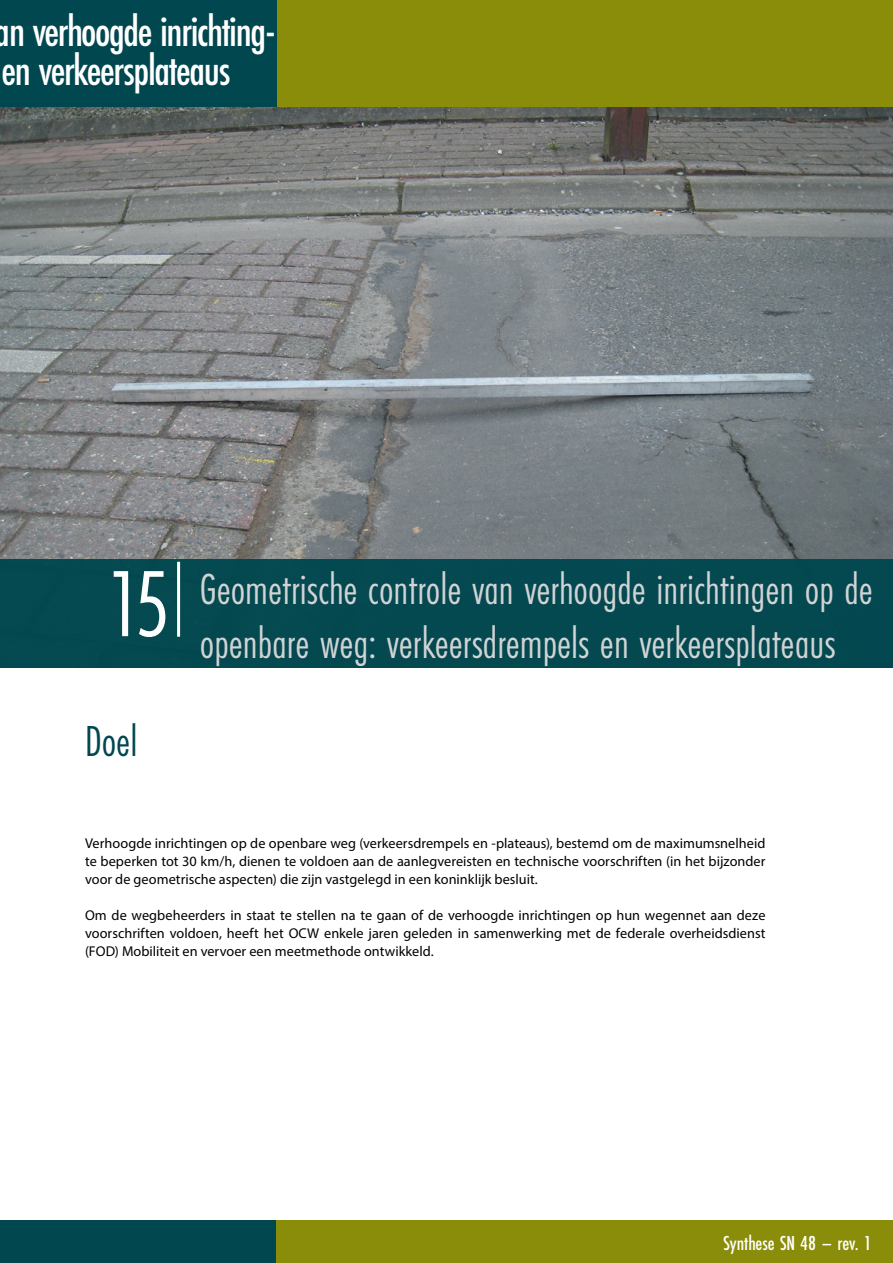
<style>
.page{position:relative;width:893px;height:1263px;background:#fff}
.page>*{position:absolute;margin:0;border:0;box-sizing:border-box;transform-origin:0 0}
.t1{font:97.5px "Futura PT Cond";color:#fff}
.t2{font:45px/54px "Futura PT Cond";color:#d1d3d4}
.t3{font:500 45px/39px "Futura PT Cond";letter-spacing:-.03em;color:#fff}
.t4{font:45px "Futura PT Cond";color:#00474f}
.t5{font:500 21px "Futura PT Cond";color:#fff}
.t6{font:14.25px/18px "Myriad Pro";letter-spacing:.005em;color:#000;text-align:justify}
</style>
<div class="page">
<div style="left:0;top:1220px;width:276px;height:43px;background:#00474f"></div>
<div style="left:276px;top:1220px;width:617px;height:43px;background:#8a8d09"></div>
<img style="left:0;top:106px;width:893px;height:454px">
<div style="left:276px;top:0;width:617px;height:106px;background:#8a8d09"></div>
<div style="left:0;top:0;width:276px;height:106px;background:#00474f"></div>
<div style="left:0;top:560px;width:893px;height:108px;background:#00474f"></div>
<hr style="left:177px;top:562px;width:3px;height:75px;background:#fff">
<h2 class="t3" style="left:-5px;top:11px;width:283px">an verhoogde inrichting&shy;en verkeersplateaus</h2>
<h1 class="t1" style="left:106px;top:547px;width:65px">15</h1>
<h2 class="t4" style="left:85px;top:715px;width:54px">Doel</h2>
<h2 class="t2" style="left:200px;top:562px;width:674px">Geometrische controle van verhoogde inrichtingen op de openbare weg: verkeersdrempels en verkeersplateaus</h2>
<p class="t6" style="left:85px;top:834px;width:682px">Verhoogde inrichtingen op de openbare weg (verkeersdrempels en -plateaus), bestemd om de maximumsnelheid te beperken tot 30 km/h, dienen te voldoen aan de aanlegvereisten en technische voorschriften (in het bijzonder voor de geometrische aspecten) die zijn vastgelegd in een koninklijk besluit.</p>
<p class="t6" style="left:85px;top:906px;width:682px">Om de wegbeheerders in staat te stellen na te gaan of de verhoogde inrichtingen op hun wegennet aan deze voorschriften voldoen, heeft het OCW enkele jaren geleden in samenwerking met de federale overheidsdienst (FOD) Mobiliteit en vervoer een meetmethode ontwikkeld.</p>
<h3 class="t5" style="left:723px;top:1231px;width:150px">Synthese SN 48 – rev. 1</h3>
</div>
